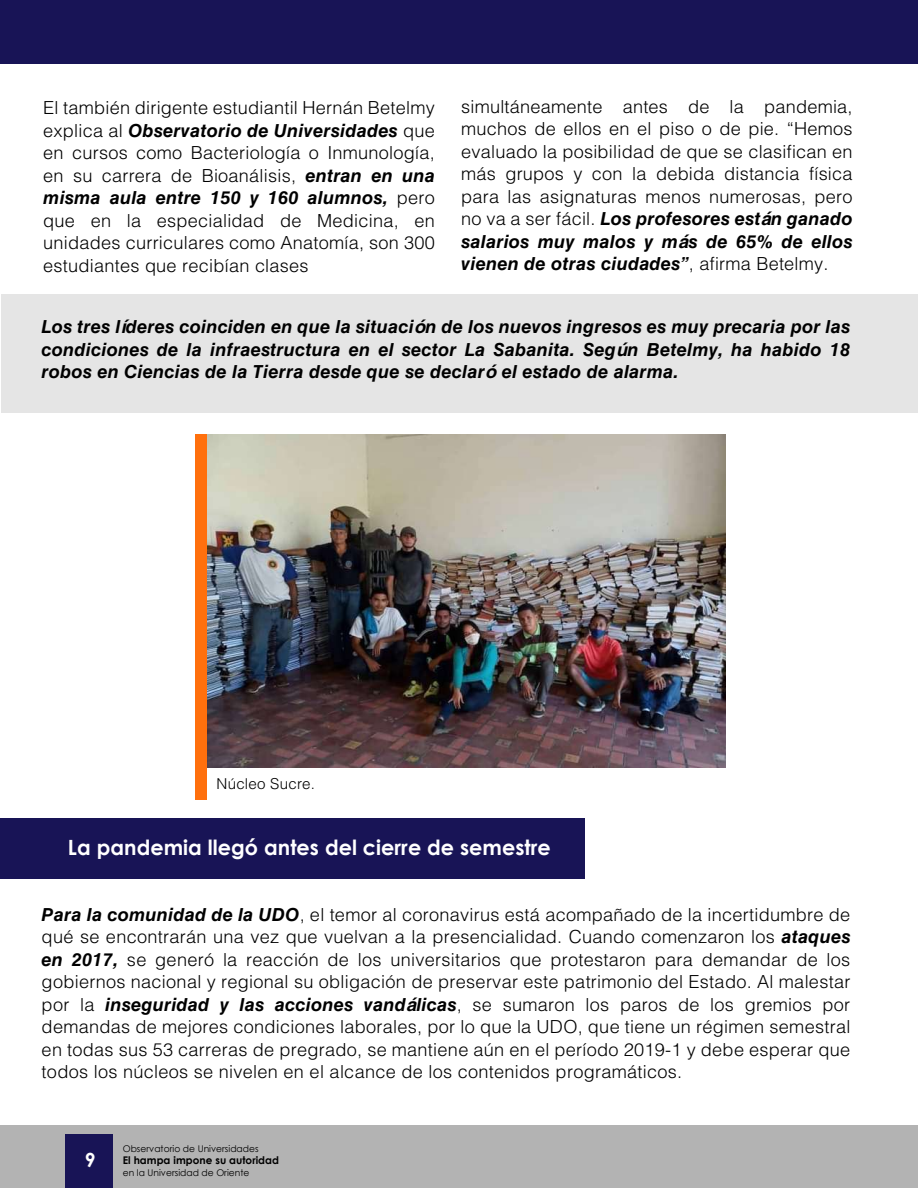
<style>
.page{position:relative;width:918px;height:1188px;background:#fff}
.page>*{position:absolute;margin:0;border:0;box-sizing:border-box;transform-origin:0 0}
.t1{font:700 21px "Century Gothic";letter-spacing:.005em;color:#fff}
.t2{font:700 19.5px "Century Gothic";color:#fff}
.t3{font:300 18px/22.5px "Helvetica LT Std";letter-spacing:.015em;color:#000;text-align:justify}
.t4{font:italic 700 18px/22.5px "Helvetica LT Std";letter-spacing:.015em;color:#000;text-align:justify}
.t5{font:300 15px "Helvetica LT Std";letter-spacing:.015em;color:#000}
.t6{font:700 10.5px "Century Gothic";letter-spacing:.005em;color:#000}
.t7{font:9.3px "Century Gothic";letter-spacing:.005em;color:#000}
.s1{font-weight:700;font-style:italic}
</style>
<div class="page">
<div style="left:2px;top:295px;width:916px;height:118px;background:#e5e5e5"></div>
<div style="left:0;top:1126px;width:918px;height:62px;background:#b3b3b3"></div>
<div style="left:0;top:0;width:918px;height:64px;background:#181456"></div>
<div style="left:66px;top:1135px;width:47px;height:53px;background:#181456"></div>
<div style="left:0;top:818px;width:585px;height:61px;background:#181456"></div>
<img style="left:207px;top:435px;width:518px;height:333px">
<div style="left:196px;top:435px;width:11px;height:365px;background:#ff700d"></div>
<p class="t3" style="left:43px;top:97px;width:393px">El también dirigente estudiantil Hernán Betelmy explica al <span class="s1">Observatorio de Universidades</span> que en cursos como Bacteriología o Inmunología, en su carrera de Bioanálisis, <span class="s1">entran en una misma aula entre 150 y 160 alumnos,</span> pero que en la especialidad de Medicina, en unidades curriculares como Anatomía, son 300 estudiantes que recibían clases</p>
<p class="t3" style="left:461px;top:95px;width:393px">simultáneamente antes de la pandemia, muchos de ellos en el piso o de pie. “Hemos evaluado la posibilidad de que se clasifican en más grupos y con la debida distancia física para las asignaturas menos numerosas, pero no va a ser fácil. <span class="s1">Los profesores están ganado salarios muy malos y más de 65% de ellos vienen de otras ciudades”</span>, afirma Betelmy.</p>
<p class="t4" style="left:42px;top:315px;width:810px">Los tres líderes coinciden en que la situación de los nuevos ingresos es muy precaria por las condiciones de la infraestructura en el sector La Sabanita. Según Betelmy, ha habido 18 robos en Ciencias de la Tierra desde que se declaró el estado de alarma.</p>
<p class="t5" style="left:217px;top:774px;width:100px">Núcleo Sucre.</p>
<p class="t1" style="left:68px;top:831px;width:484px">La pandemia llegó antes del cierre de semestre</p>
<p class="t3" style="left:42px;top:903px;width:810px"><span class="s1">Para la comunidad de la UDO</span>, el temor al coronavirus está acompañado de la incertidumbre de qué se encontrarán una vez que vuelvan a la presencialidad. Cuando comenzaron los <span class="s1">ataques en 2017,</span> se generó la reacción de los universitarios que protestaron para demandar de los gobiernos nacional y regional su obligación de preservar este patrimonio del Estado. Al malestar por la <span class="s1">inseguridad y las acciones vandálicas</span>, se sumaron los paros de los gremios por demandas de mejores condiciones laborales, por lo que la UDO, que tiene un régimen semestral en todas sus 53 carreras de pregrado, se mantiene aún en el período 2019-1 y debe esperar que todos los núcleos se nivelen en el alcance de los contenidos programáticos.</p>
<p class="t2" style="left:85px;top:1145px;width:12px">9</p>
<p class="t7" style="left:123px;top:1143px;width:137px">Observatorio de Universidades</p>
<p class="t6" style="left:123px;top:1152px;width:158px">El hampa impone su autoridad</p>
<p class="t7" style="left:123px;top:1166px;width:128px">en la Universidad de Oriente</p>
</div>
